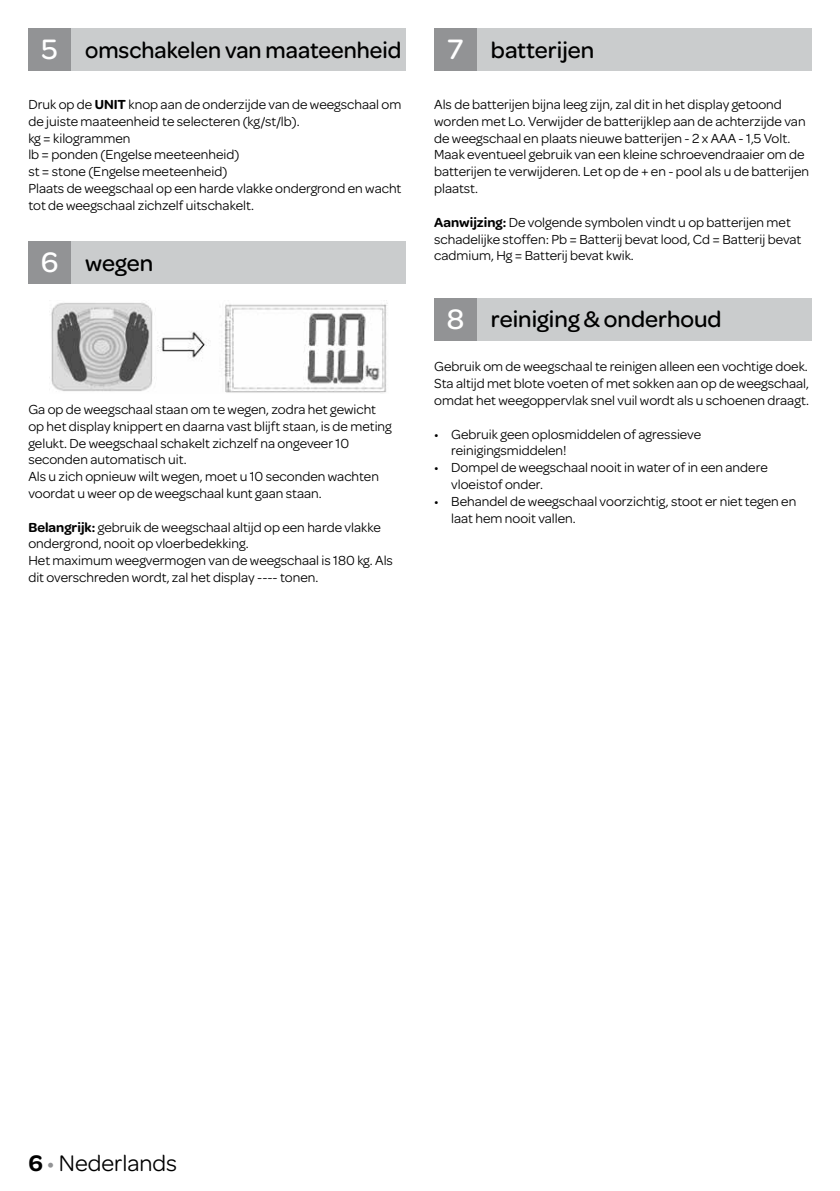
<style>
.page{position:relative;width:840px;height:1191px;background:#fff}
.page>*{position:absolute;margin:0;border:0;box-sizing:border-box;transform-origin:0 0}
.t1{font:500 24px "Omnes";color:#000}
.t2{font:24px "Omnes";color:#000}
.t3{font:14px/16.8px "Omnes";color:#000}
.s1{font-size:30px;color:#fff}
.s2{font-weight:600}
.s3{color:#929395}
</style>
<div class="page">
<div style="left:57px;top:28px;width:348px;height:43px;background:#cacccd"></div>
<div style="left:28px;top:28px;width:43px;height:43px;background:#929395"></div>
<div style="left:57px;top:241px;width:348px;height:42px;background:#cacccd"></div>
<div style="left:28px;top:241px;width:43px;height:42px;background:#929395"></div>
<img style="left:51px;top:300px;width:337px;height:93px">
<div style="left:462px;top:28px;width:349px;height:43px;background:#cacccd"></div>
<div style="left:434px;top:28px;width:42px;height:43px;background:#929395"></div>
<div style="left:462px;top:298px;width:349px;height:42px;background:#cacccd"></div>
<div style="left:434px;top:298px;width:42px;height:42px;background:#929395"></div>
<h1 class="t1" style="left:42px;top:33px;width:361px"><span class="s1">5</span> omschakelen van maateenheid</h1>
<p class="t3" style="left:28px;top:95px;width:374px">Druk op de <span class="s2">UNIT</span> knop aan de onderzijde van de weegschaal om de juiste maateenheid te selecteren (kg/st/lb).<br>kg = kilogrammen<br>lb = ponden (Engelse meeteenheid)<br>st = stone (Engelse meeteenheid)<br>Plaats de weegschaal op een harde vlakke ondergrond en wacht tot de weegschaal zichzelf uitschakelt.</p>
<h1 class="t1" style="left:41px;top:246px;width:114px"><span class="s1">6</span> wegen</h1>
<p class="t3" style="left:28px;top:400px;width:365px">Ga op de weegschaal staan om te wegen, zodra het gewicht op het display knippert en daarna vast blijft staan, is de meting gelukt. De weegschaal schakelt zichzelf na ongeveer 10 seconden automatisch uit.<br>Als u zich opnieuw wilt wegen, moet u 10 seconden wachten voordat u weer op de weegschaal kunt gaan staan.</p>
<p class="t3" style="left:28px;top:517px;width:366px"><span class="s2">Belangrijk:</span> gebruik de weegschaal altijd op een harde vlakke ondergrond, nooit op vloerbedekking.<br>Het maximum weegvermogen van de weegschaal is 180 kg. Als dit overschreden wordt, zal het display ---- tonen.</p>
<h1 class="t1" style="left:447px;top:33px;width:148px"><span class="s1">7</span> batterijen</h1>
<p class="t3" style="left:434px;top:95px;width:376px">Als de batterijen bijna leeg zijn, zal dit in het display getoond worden met Lo. Verwijder de batterijklep aan de achterzijde van de weegschaal en plaats nieuwe batterijen - 2 x AAA - 1,5 Volt.<br>Maak eventueel gebruik van een kleine schroevendraaier om de batterijen te verwijderen. Let op de + en - pool als u de batterijen plaatst.</p>
<p class="t3" style="left:434px;top:213px;width:368px"><span class="s2">Aanwijzing:</span> De volgende symbolen vindt u op batterijen met schadelijke stoffen: Pb = Batterij bevat lood, Cd = Batterij bevat cadmium, Hg = Batterij bevat kwik.</p>
<h1 class="t1" style="left:446px;top:303px;width:276px"><span class="s1">8</span> reiniging &amp; onderhoud</h1>
<p class="t3" style="left:434px;top:357px;width:376px;text-align:justify">Gebruik om de weegschaal te reinigen alleen een vochtige doek.<br>Sta altijd met blote voeten of met sokken aan op de weegschaal, omdat het weegoppervlak snel vuil wordt als u schoenen draagt.</p>
<p class="t3" style="left:451px;top:425px;width:251px;text-indent:-17px">• Gebruik geen oplosmiddelen of agressieve reinigingsmiddelen!</p>
<p class="t3" style="left:451px;top:458px;width:318px;text-indent:-17px">• Dompel de weegschaal nooit in water of in een andere vloeistof onder.</p>
<p class="t3" style="left:451px;top:492px;width:346px;text-indent:-17px">• Behandel de weegschaal voorzichtig, stoot er niet tegen en laat hem nooit vallen.</p>
<h1 class="t2" style="left:28px;top:1146px;width:150px"><span class="s2">6</span> <span class="s3">•</span> Nederlands</h1>
</div>
